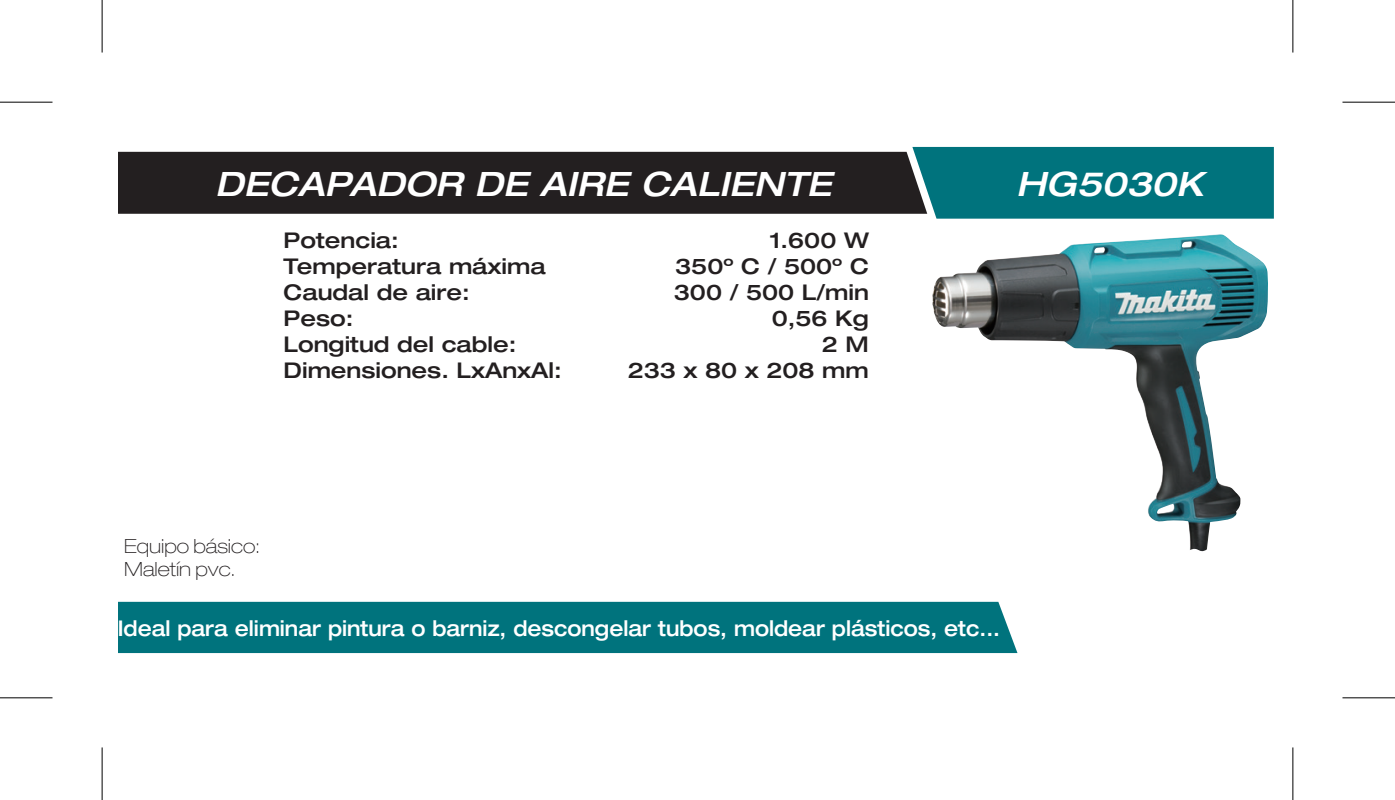
<style>
.page{position:relative;width:1395px;height:800px;background:#fff}
.page>*{position:absolute;margin:0;border:0;box-sizing:border-box;transform-origin:0 0}
.t1{font:italic 500 expanded 33.6px "Helvetica Neue";color:#fff}
.Características{font:500 expanded 21.7px "Helvetica Neue";color:#231f20}
.t2{font:500 expanded 21.7px "Helvetica Neue";color:#fff;scale:.9 1}
.t3{font:100 expanded 19.6px/23.4px "Helvetica Neue";color:#231f20}
</style>
<div class="page">
<img style="left:932px;top:234px;width:336px;height:318px">
<div style="left:118px;top:152px;width:794px;height:62px;background:#231f20"></div>
<div style="left:118px;top:601px;width:899px;height:52px;background:#00737d"></div>
<div style="left:912px;top:147px;width:362px;height:72px;background:#00737d"></div>
<svg style="left:0;top:101px;width:52px;height:1px"></svg>
<svg style="left:1342px;top:101px;width:53px;height:1px"></svg>
<svg style="left:0;top:698px;width:52px;height:1px"></svg>
<svg style="left:1342px;top:698px;width:53px;height:1px"></svg>
<svg style="left:101px;top:0;width:1px;height:53px"></svg>
<svg style="left:101px;top:747px;width:1px;height:52px"></svg>
<svg style="left:1293px;top:0;width:1px;height:53px"></svg>
<svg style="left:1293px;top:747px;width:1px;height:52px"></svg>
<hr style="left:0;top:102px;width:52px;height:1px;background:#000">
<hr style="left:1342px;top:102px;width:53px;height:1px;background:#000">
<hr style="left:0;top:697px;width:52px;height:1px;background:#000">
<hr style="left:1342px;top:697px;width:53px;height:1px;background:#000">
<hr style="left:102px;top:0;width:1px;height:53px;background:#000">
<hr style="left:102px;top:747px;width:1px;height:52px;background:#000">
<hr style="left:1292px;top:0;width:1px;height:53px;background:#000">
<hr style="left:1292px;top:747px;width:1px;height:52px;background:#000">
<p class="t1" style="left:215px;top:163px;width:618px">DECAPADOR DE AIRE CALIENTE</p>
<p class="Características" style="left:284px;top:226px;width:117px">Potencia:</p>
<p class="Características" style="left:770px;top:226px;width:101px">1.600 W</p>
<p class="Características" style="left:284px;top:252px;width:264px">Temperatura máxima</p>
<p class="Características" style="left:675px;top:252px;width:195px">350º C / 500º C</p>
<p class="Características" style="left:284px;top:278px;width:188px">Caudal de aire:</p>
<p class="Características" style="left:674px;top:278px;width:196px">300 / 500 L/min</p>
<p class="Características" style="left:284px;top:304px;width:71px">Peso:</p>
<p class="Características" style="left:772px;top:304px;width:99px">0,56 Kg</p>
<p class="Características" style="left:284px;top:330px;width:234px">Longitud del cable:</p>
<p class="Características" style="left:822px;top:330px;width:48px">2 M</p>
<p class="Características" style="left:284px;top:356px;width:280px">Dimensiones. LxAnxAl:</p>
<p class="Características" style="left:628px;top:356px;width:243px">233 x 80 x 208 mm</p>
<p class="t1" style="left:1016px;top:163px;width:189px">HG5030K</p>
<p class="t3" style="left:124px;top:533px;width:137px">Equipo básico:<br>Maletín pvc.</p>
<p class="t2" style="left:118px;top:614px;width:982px">Ideal para eliminar pintura o barniz, descongelar tubos, moldear plásticos, etc...</p>
</div>
